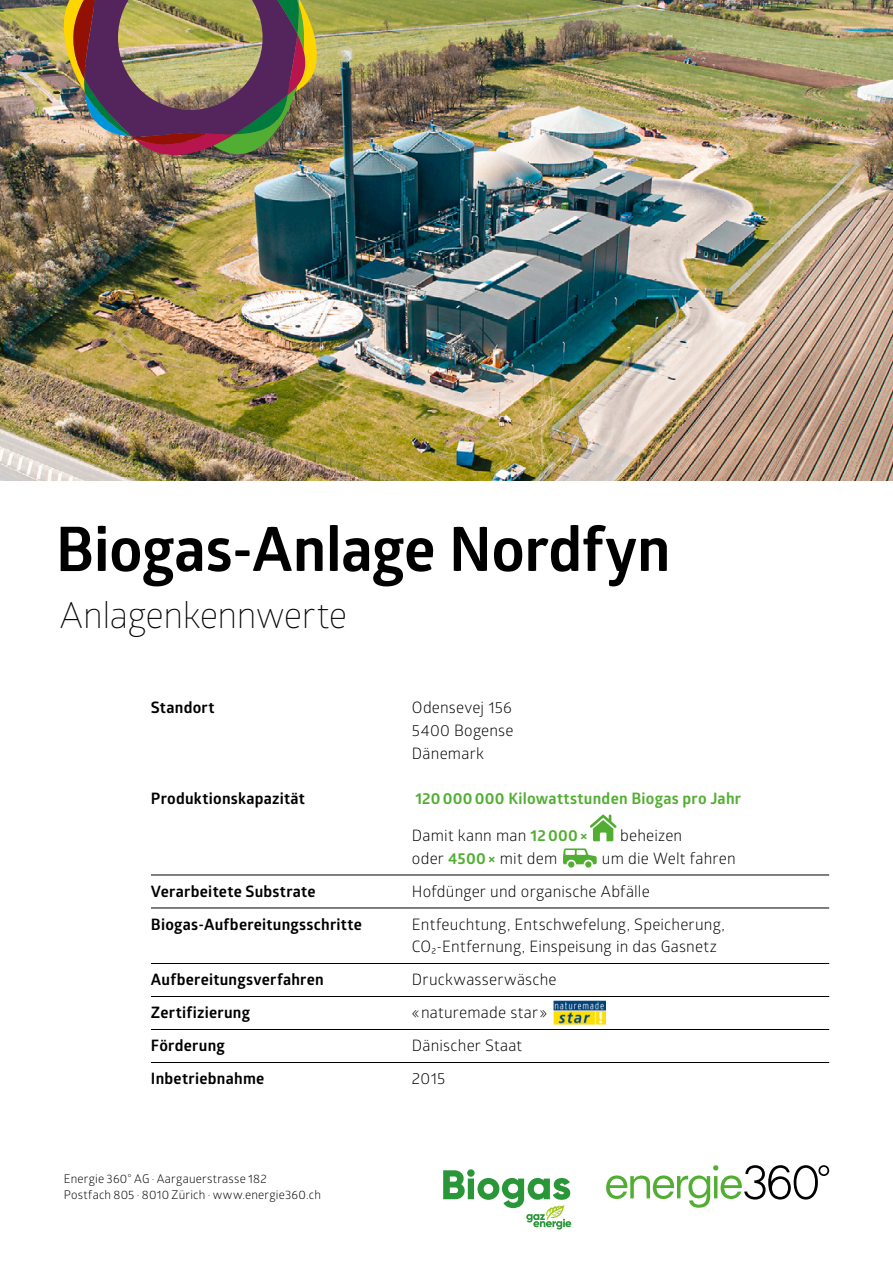
<style>
.page{position:relative;width:893px;height:1263px;background:#fff}
.page>*{position:absolute;margin:0;border:0;box-sizing:border-box;transform-origin:0 0}
.t1{font:700 61.5px "Glober";letter-spacing:-.01em;color:#000}
.t2{font:300 36px "Glober";letter-spacing:-.015em;color:#000}
.t3{font:15.75px/22.5px "Glober";letter-spacing:.015em;color:#000;text-align:justify}
.t4{font:700 15.75px "Glober";letter-spacing:.015em;color:#000}
.t5{font:700 15.75px "Glober";letter-spacing:.015em;color:#52ae32}
.t6{font:12px/16.5px "Glober";letter-spacing:.02em;color:#000}
.s1{font-weight:700;color:#52ae32}
</style>
<div class="page">
<img style="left:0;top:0;width:893px;height:480px">
<hr style="left:151px;top:875px;width:678px;height:1px;background:#000">
<hr style="left:151px;top:908px;width:678px;height:1px;background:#000">
<hr style="left:151px;top:963px;width:678px;height:1px;background:#000">
<hr style="left:151px;top:996px;width:678px;height:1px;background:#000">
<hr style="left:151px;top:1029px;width:678px;height:1px;background:#000">
<hr style="left:151px;top:1062px;width:678px;height:1px;background:#000">
<svg style="left:563px;top:848px;width:34px;height:19px"></svg>
<svg style="left:590px;top:814px;width:27px;height:27px"></svg>
<svg style="left:606px;top:1165px;width:223px;height:43px"></svg>
<img style="left:64px;top:0;width:253px;height:155px">
<svg style="left:443px;top:1169px;width:128px;height:60px"></svg>
<img style="left:554px;top:1001px;width:52px;height:24px">
<h1 class="t1" style="left:56px;top:506px;width:616px">Biogas-Anlage Nordfyn</h1>
<h2 class="t2" style="left:60px;top:590px;width:289px">Anlagenkennwerte</h2>
<p class="t4" style="left:151px;top:697px;width:65px">Standort</p>
<p class="t3" style="left:412px;top:696px;width:103px">Odensevej 156<br>5400 Bogense Dänemark</p>
<p class="t4" style="left:151px;top:787px;width:156px">Produktionskapazität</p>
<p class="t5" style="left:415px;top:787px;width:327px">120000000 Kilowattstunden Biogas pro Jahr</p>
<p class="t3" style="left:412px;top:823px;width:177px">Damit kann man <span class="s1">12000×</span></p>
<p class="t3" style="left:620px;top:823px;width:64px">beheizen</p>
<p class="t3" style="left:412px;top:846px;width:147px">oder <span class="s1">4500×</span> mit dem</p>
<p class="t3" style="left:602px;top:846px;width:135px">um die Welt fahren</p>
<p class="t4" style="left:151px;top:880px;width:166px">Verarbeitete Substrate</p>
<p class="t3" style="left:412px;top:879px;width:239px">Hofdünger und organische Abfälle</p>
<p class="t4" style="left:151px;top:913px;width:213px">Biogas-Aufbereitungsschritte</p>
<p class="t3" style="left:412px;top:912px;width:314px">Entfeuchtung, Entschwefelung, Speicherung,<br>CO₂-Entfernung, Einspeisung in das Gasnetz</p>
<p class="t4" style="left:151px;top:968px;width:174px">Aufbereitungsverfahren</p>
<p class="t3" style="left:412px;top:967px;width:146px">Druckwasserwäsche</p>
<p class="t4" style="left:151px;top:1001px;width:101px">Zertifizierung</p>
<p class="t3" style="left:412px;top:1000px;width:137px">«naturemade star»</p>
<p class="t4" style="left:151px;top:1034px;width:75px">Förderung</p>
<p class="t3" style="left:412px;top:1033px;width:112px">Dänischer Staat</p>
<p class="t4" style="left:151px;top:1067px;width:115px">Inbetriebnahme</p>
<p class="t3" style="left:412px;top:1066px;width:35px">2015</p>
<p class="t6" style="left:64px;top:1169px;width:259px">Energie 360° AG · Aargauerstrasse 182<br>Postfach 805 · 8010 Zürich · www.energie360.ch</p>
</div>
